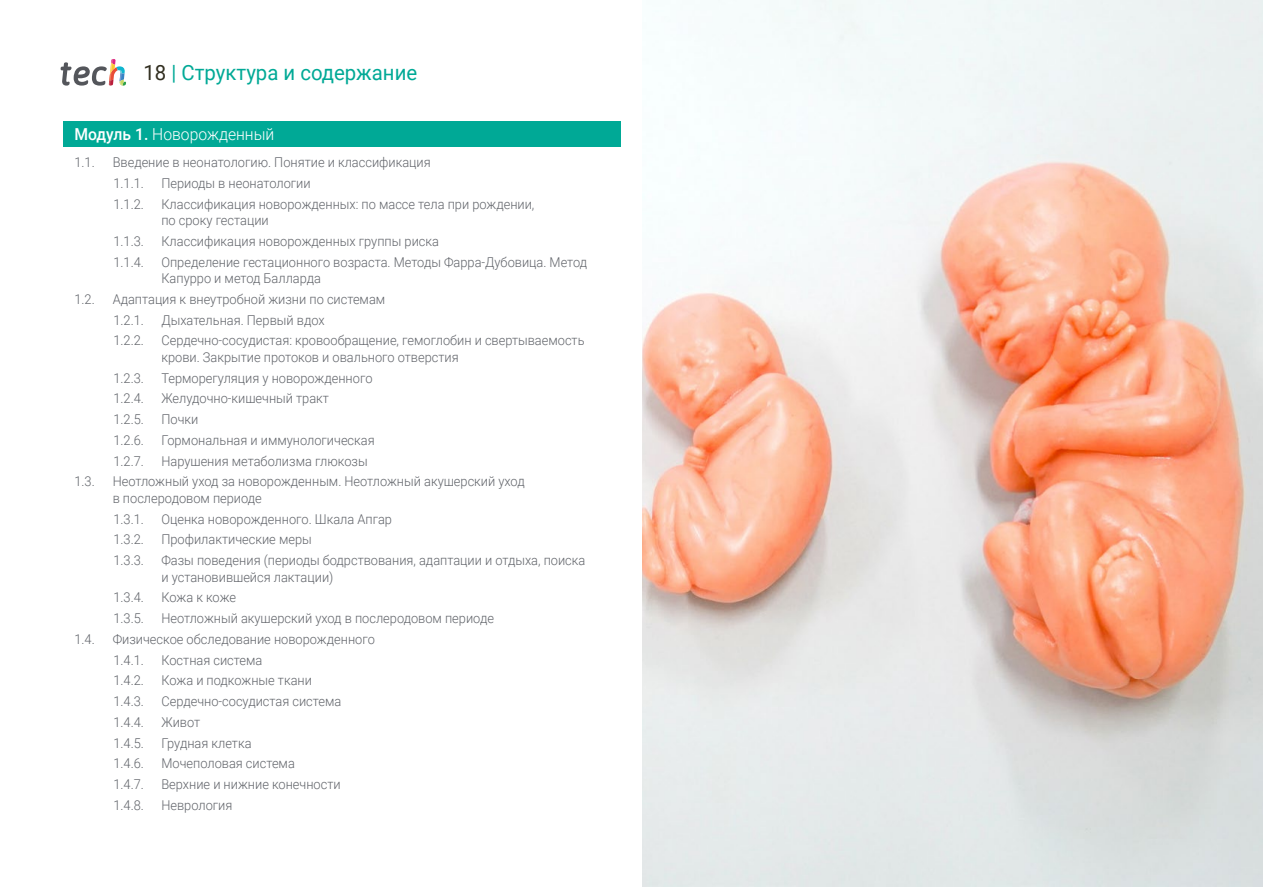
<style>
.page{position:relative;width:1263px;height:893px;background:#fff}
.page>*{position:absolute;margin:0;border:0;box-sizing:border-box;transform-origin:0 0}
.t1{font:21px "Roboto";color:#00a996}
.t2{font:300 16.5px "Roboto";color:#fff;scale:.95 1}
.t3{font:300 13.5px/16.5px "Roboto";color:#61646a;scale:.95 1}
.s1{color:#312e20}
.s2{font-weight:500}
</style>
<div class="page">
<img style="left:642px;top:0;width:621px;height:886px">
<div style="left:63px;top:121px;width:558px;height:25px;background:#00a996"></div>
<svg style="left:61px;top:59px;width:65px;height:27px"></svg>
<h1 class="t1" style="left:144px;top:57px;width:275px"><span class="s1">18</span> | Структура и содержание</h1>
<p class="t2" style="left:74px;top:123px;width:212px"><span class="s2">Модуль 1.</span> Новорожденный</p>
<p class="t3" style="left:74px;top:154px;width:23px">1.1.</p>
<p class="t3" style="left:113px;top:151px;width:336px;line-height:20.7px">Введение в неонатологию. Понятие и классификация<br>1.1.1.</p>
<p class="t3" style="left:161px;top:174px;width:159px">Периоды в неонатологии</p>
<p class="t3" style="left:113px;top:195px;width:34px">1.1.2.</p>
<p class="t3" style="left:161px;top:195px;width:394px">Классификация новорожденных: по массе тела при рождении, по сроку гестации</p>
<p class="t3" style="left:113px;top:232px;width:34px">1.1.3.</p>
<p class="t3" style="left:161px;top:232px;width:294px">Классификация новорожденных группы риска</p>
<p class="t3" style="left:113px;top:253px;width:34px">1.1.4.</p>
<p class="t3" style="left:161px;top:253px;width:450px">Определение гестационного возраста. Методы Фарра-Дубовица. Метод<br>Капурро и метод Балларда</p>
<p class="t3" style="left:74px;top:290px;width:23px">1.2.</p>
<p class="t3" style="left:113px;top:288px;width:288px;line-height:20.7px">Адаптация к внеутробной жизни по системам<br>1.2.1.</p>
<p class="t3" style="left:161px;top:311px;width:173px">Дыхательная. Первый вдох</p>
<p class="t3" style="left:113px;top:332px;width:34px">1.2.2.</p>
<p class="t3" style="left:161px;top:332px;width:447px">Сердечно-сосудистая: кровообращение, гемоглобин и свертываемость крови. Закрытие протоков и овального отверстия</p>
<p class="t3" style="left:113px;top:369px;width:34px">1.2.3.</p>
<p class="t3" style="left:161px;top:369px;width:224px">Терморегуляция у новорожденного</p>
<p class="t3" style="left:113px;top:390px;width:34px">1.2.4.</p>
<p class="t3" style="left:161px;top:390px;width:178px">Желудочно-кишечный тракт</p>
<p class="t3" style="left:113px;top:411px;width:34px">1.2.5.</p>
<p class="t3" style="left:161px;top:411px;width:40px">Почки</p>
<p class="t3" style="left:113px;top:431px;width:34px">1.2.6.</p>
<p class="t3" style="left:161px;top:431px;width:226px">Гормональная и иммунологическая</p>
<p class="t3" style="left:113px;top:452px;width:34px">1.2.7.</p>
<p class="t3" style="left:161px;top:452px;width:219px">Нарушения метаболизма глюкозы</p>
<p class="t3" style="left:74px;top:473px;width:23px">1.3.</p>
<p class="t3" style="left:113px;top:473px;width:435px">Неотложный уход за новорожденным. Неотложный акушерский уход в послеродовом периоде</p>
<p class="t3" style="left:113px;top:510px;width:34px">1.3.1.</p>
<p class="t3" style="left:161px;top:510px;width:244px">Оценка новорожденного. Шкала Апгар</p>
<p class="t3" style="left:113px;top:531px;width:34px">1.3.2.</p>
<p class="t3" style="left:161px;top:531px;width:160px">Профилактические меры</p>
<p class="t3" style="left:113px;top:551px;width:34px">1.3.3.</p>
<p class="t3" style="left:161px;top:551px;width:448px">Фазы поведения (периоды бодрствования, адаптации и отдыха, поиска и установившейся лактации)</p>
<p class="t3" style="left:113px;top:589px;width:34px">1.3.4.</p>
<p class="t3" style="left:161px;top:589px;width:80px">Кожа к коже</p>
<p class="t3" style="left:113px;top:609px;width:34px">1.3.5.</p>
<p class="t3" style="left:161px;top:609px;width:352px">Неотложный акушерский уход в послеродовом периоде</p>
<p class="t3" style="left:74px;top:630px;width:23px">1.4.</p>
<p class="t3" style="left:113px;top:628px;width:277px;line-height:20.7px">Физическое обследование новорожденного<br>1.4.1.</p>
<p class="t3" style="left:161px;top:651px;width:108px">Костная система</p>
<p class="t3" style="left:113px;top:672px;width:34px">1.4.2.</p>
<p class="t3" style="left:161px;top:672px;width:160px">Кожа и подкожные ткани</p>
<p class="t3" style="left:113px;top:692px;width:34px">1.4.3.</p>
<p class="t3" style="left:161px;top:692px;width:191px">Сердечно-сосудистая система</p>
<p class="t3" style="left:113px;top:713px;width:34px">1.4.4.</p>
<p class="t3" style="left:161px;top:713px;width:42px">Живот</p>
<p class="t3" style="left:113px;top:734px;width:34px">1.4.5.</p>
<p class="t3" style="left:161px;top:734px;width:96px">Грудная клетка</p>
<p class="t3" style="left:113px;top:755px;width:34px">1.4.6.</p>
<p class="t3" style="left:161px;top:755px;width:142px">Мочеполовая система</p>
<p class="t3" style="left:113px;top:775px;width:34px">1.4.7.</p>
<p class="t3" style="left:161px;top:775px;width:190px">Верхние и нижние конечности</p>
<p class="t3" style="left:113px;top:796px;width:34px">1.4.8.</p>
<p class="t3" style="left:161px;top:796px;width:76px">Неврология</p>
</div>
